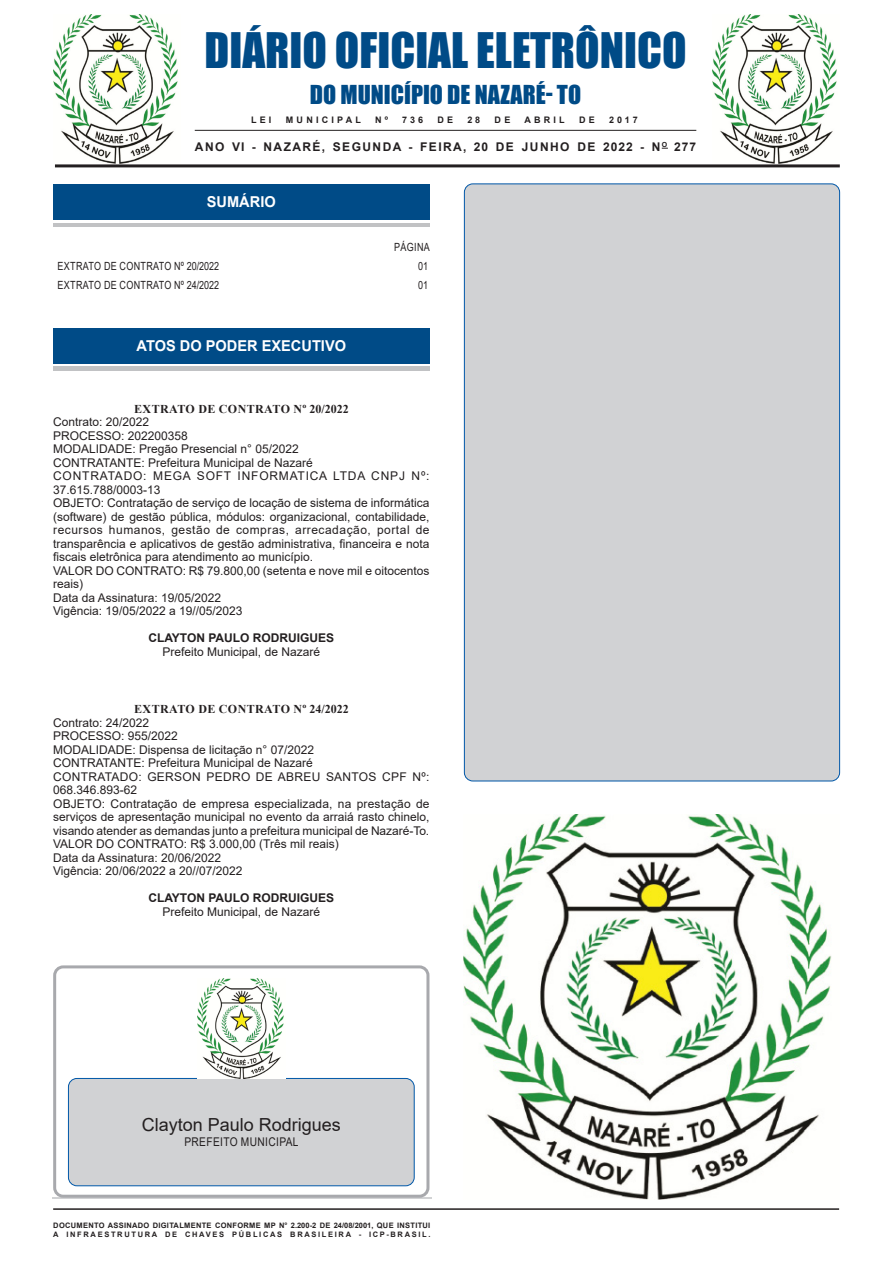
<style>
.page{position:relative;width:893px;height:1263px;background:#fff}
.page>*{position:absolute;margin:0;border:0;box-sizing:border-box;transform-origin:0 0}
.t1{font:45px "Impact";color:#004b87}
.t2{font:24px "Impact";color:#004b87}
.t3{font:18px "Arial";color:#231f20}
.Chancela{font:700 15px "Arial";color:#fff}
.SEM_PARAGRAFO{font:12px/13.5px "Arial";color:#231f20;text-align:justify}
.SEM_PARAGRAFO-2{font:12px/13.5px "Arial";letter-spacing:.065em;color:#231f20}
.SEM_PARAGRAFO-3{font:12px/13.5px "Arial";letter-spacing:.025em;color:#231f20}
.TITULOS{font:700 12px "Times New Roman";letter-spacing:.035em;color:#231f20}
.CIDADE{font:12px "Arial";color:#231f20}
.NOME{font:700 12px "Arial";letter-spacing:.12em;color:#231f20}
.NOME-2{font:700 12px "Arial";color:#231f20}
.SEM_PARAGRAFO-4{font:12px "Arial";letter-spacing:.035em;color:#231f20;scale:.85 1}
.Sumario{font:11.25px "Arial";letter-spacing:.035em;color:#231f20;scale:.8 1}
.t4{font:700 9px "Arial";letter-spacing:.36em;color:#231f20}
.t5{font:700 7.5px "Arial";letter-spacing:.04em;color:#231f20}
.t6{font:700 7.5px "Arial";letter-spacing:.225em;color:#231f20}
</style>
<div class="page">
<hr style="left:53px;top:1208px;width:786px;height:2px;background:#231f20">
<hr style="left:55px;top:164px;width:785px;height:3px;background:#231f20">
<hr style="left:195px;top:130px;width:501px;height:1px;background:#231f20">
<hr style="left:53px;top:223px;width:376px;height:4px;background:#c1c2c4">
<div style="left:53px;top:185px;width:376px;height:35px;background:#004b87"></div>
<hr style="left:52px;top:1198px;width:379px;height:1px;background:#d1d2d4">
<img style="left:712px;top:15px;width:125px;height:148px">
<img style="left:53px;top:15px;width:125px;height:148px">
<div style="left:53px;top:334px;width:376px;height:37px;background:#c1c2c4"></div>
<div style="left:53px;top:331px;width:376px;height:35px;background:#fff"></div>
<div style="left:53px;top:329px;width:376px;height:35px;background:#004b87"></div>
<hr style="left:53px;top:1198px;width:379px;height:1px;background:#d1d2d4">
<div style="left:53px;top:965px;width:376px;height:233px;border:3px solid #a8a9ad;border-radius:9px"></div>
<div style="left:68px;top:1078px;width:346px;height:108px;background:#d1d2d4;border-radius:9px"></div>
<div style="left:68px;top:1078px;width:346px;height:108px;border:1px solid #0057a8;border-radius:9px"></div>
<img style="left:197px;top:978px;width:87px;height:100px">
<img style="left:464px;top:815px;width:368px;height:384px">
<div style="left:464px;top:184px;width:376px;height:597px;background:#d1d2d4;border-radius:9px"></div>
<p class="t1" style="left:205px;top:16px;width:483px">DIÁRIO OFICIAL ELETRÔNICO</p>
<p class="t2" style="left:310px;top:76px;width:273px">DO MUNICÍPIO DE NAZARÉ- TO</p>
<p class="t4" style="left:251px;top:114px;width:22px">LEI</p>
<p class="t4" style="left:286px;top:114px;width:77px">MUNICIPAL</p>
<p class="t4" style="left:375px;top:114px;width:14px">N º</p>
<p class="t4" style="left:402px;top:114px;width:22px">736</p>
<p class="t4" style="left:437px;top:114px;width:17px">D E</p>
<p class="t4" style="left:467px;top:114px;width:14px">2 8</p>
<p class="t4" style="left:495px;top:114px;width:17px">D E</p>
<p class="t4" style="left:524px;top:114px;width:42px">ABRIL</p>
<p class="t4" style="left:579px;top:114px;width:17px">D E</p>
<p class="t4" style="left:609px;top:114px;width:30px">2017</p>
<p class="NOME" style="left:195px;top:139px;width:503px">ANO VI - NAZARÉ, SEGUNDA - FEIRA, 20 DE JUNHO DE 2022 - N<sup>O</sup> 277</p>
<p class="Chancela" style="left:207px;top:191px;width:70px">SUMÁRIO</p>
<p class="Sumario" style="left:394px;top:240px;width:46px">PÁGINA</p>
<p class="Sumario" style="left:58px;top:259px;width:204px">EXTRATO DE CONTRATO Nº 20/2022</p>
<p class="Sumario" style="left:418px;top:259px;width:14px">01</p>
<p class="Sumario" style="left:58px;top:278px;width:204px">EXTRATO DE CONTRATO Nº 24/2022</p>
<p class="Sumario" style="left:418px;top:278px;width:14px">01</p>
<p class="Chancela" style="left:137px;top:335px;width:211px">ATOS DO PODER EXECUTIVO</p>
<p class="TITULOS" style="left:134px;top:400px;width:216px">EXTRATO DE CONTRATO Nº 20/2022</p>
<p class="SEM_PARAGRAFO" style="left:53px;top:415px;width:98px">Contrato: 20/2022</p>
<p class="SEM_PARAGRAFO" style="left:53px;top:428px;width:136px">PROCESSO: 202200358</p>
<p class="SEM_PARAGRAFO" style="left:53px;top:442px;width:247px">MODALIDADE: Pregão Presencial n° 05/2022</p>
<p class="SEM_PARAGRAFO" style="left:53px;top:455px;width:261px">CONTRATANTE: Prefeitura Municipal de Nazaré</p>
<p class="SEM_PARAGRAFO-2" style="left:53px;top:469px;width:378px">CONTRATADO: MEGA SOFT INFORMATICA LTDA CNPJ Nº:<br>37.615.788/0003-13</p>
<p class="SEM_PARAGRAFO" style="left:53px;top:496px;width:378px">OBJETO: Contratação de serviço de locação de sistema de informática (software) de gestão pública, módulos: organizacional, contabilidade, recursos humanos, gestão de compras, arrecadação, portal de transparência e aplicativos de gestão administrativa, financeira e nota fiscais eletrônica para atendimento ao município.</p>
<p class="SEM_PARAGRAFO" style="left:53px;top:563px;width:378px">VALOR DO CONTRATO: R$ 79.800,00 (setenta e nove mil e oitocentos reais)</p>
<p class="SEM_PARAGRAFO" style="left:53px;top:590px;width:170px">Data da Assinatura: 19/05/2022</p>
<p class="SEM_PARAGRAFO" style="left:53px;top:604px;width:191px">Vigência: 19/05/2022 a 19//05/2023</p>
<p class="NOME-2" style="left:148px;top:629px;width:187px">CLAYTON PAULO RODRUIGUES</p>
<p class="CIDADE" style="left:163px;top:643px;width:159px">Prefeito Municipal, de Nazaré</p>
<p class="TITULOS" style="left:134px;top:701px;width:216px">EXTRATO DE CONTRATO Nº 24/2022</p>
<p class="SEM_PARAGRAFO" style="left:53px;top:716px;width:98px">Contrato: 24/2022</p>
<p class="SEM_PARAGRAFO" style="left:53px;top:729px;width:126px">PROCESSO: 955/2022</p>
<p class="SEM_PARAGRAFO" style="left:53px;top:743px;width:262px">MODALIDADE: Dispensa de licitação n° 07/2022</p>
<p class="SEM_PARAGRAFO" style="left:53px;top:756px;width:261px">CONTRATANTE: Prefeitura Municipal de Nazaré</p>
<p class="SEM_PARAGRAFO-3" style="left:53px;top:770px;width:378px">CONTRATADO: GERSON PEDRO DE ABREU SANTOS CPF Nº:<br>068.346.893-62</p>
<p class="SEM_PARAGRAFO" style="left:53px;top:797px;width:378px">OBJETO: Contratação de empresa especializada, na prestação de serviços de apresentação municipal no evento da arraiá rasto chinelo, visando atender as demandas junto a prefeitura municipal de Nazaré-To.</p>
<p class="SEM_PARAGRAFO" style="left:53px;top:837px;width:287px">VALOR DO CONTRATO: R$ 3.000,00 (Três mil reais)</p>
<p class="SEM_PARAGRAFO" style="left:53px;top:851px;width:170px">Data da Assinatura: 20/06/2022</p>
<p class="SEM_PARAGRAFO" style="left:53px;top:864px;width:191px">Vigência: 20/06/2022 a 20//07/2022</p>
<p class="NOME-2" style="left:148px;top:890px;width:187px">CLAYTON PAULO RODRUIGUES</p>
<p class="CIDADE" style="left:163px;top:903px;width:159px">Prefeito Municipal, de Nazaré</p>
<p class="t3" style="left:142px;top:1112px;width:201px">Clayton Paulo Rodrigues</p>
<p class="SEM_PARAGRAFO-4" style="left:184px;top:1133px;width:136px">PREFEITO MUNICIPAL</p>
<p class="t5" style="left:53px;top:1220px;width:379px">DOCUMENTO ASSINADO DIGITALMENTE CONFORME MP N° 2.200-2 DE 24/08/2001, QUE INSTITUI</p>
<p class="t6" style="left:53px;top:1229px;width:379px">A INFRAESTRUTURA DE CHAVES PÚBLICAS BRASILEIRA - ICP-BRASIL.</p>
</div>
